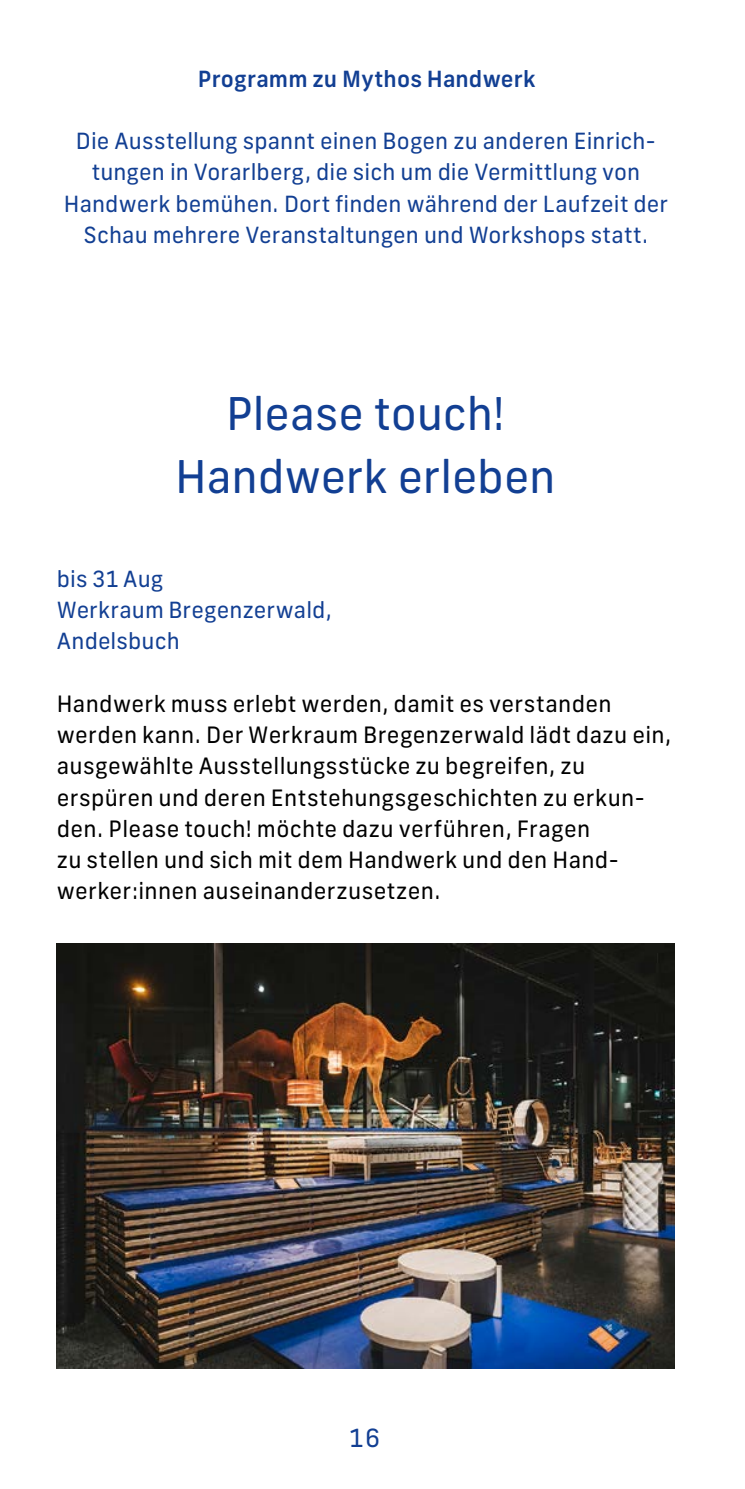
<style>
.page{position:relative;width:745px;height:1489px;background:#fff}
.page>*{position:absolute;margin:0;border:0;box-sizing:border-box;transform-origin:0 0}
.t1{font:45px/62.5px "New Frank";letter-spacing:-.005em;color:#123f93;text-align:center}
.t2{font:25px "New Frank";color:#123f93}
.t3{font:22.5px/31.2px "New Frank";letter-spacing:.015em;color:#000}
.t4{font:22.25px/31.2px "New Frank";letter-spacing:.005em;color:#123f93}
.t5{font:500 22.25px "New Frank";letter-spacing:.005em;color:#123f93}
</style>
<div class="page">
<img style="left:57px;top:943px;width:616px;height:425px">
<p class="t5" style="left:198px;top:64px;width:339px">Programm zu Mythos Handwerk</p>
<p class="t4" style="left:64px;top:125px;width:605px;text-align:center">Die Ausstellung spannt einen Bogen zu anderen Einrich&shy;tungen in Vorarlberg, die sich um die Vermittlung von Handwerk bemühen. Dort finden während der Laufzeit der Schau mehrere Veranstaltungen und Workshops statt.</p>
<h1 class="t1" style="left:175px;top:383px;width:381px">Please touch!<br>Handwerk erleben</h1>
<p class="t4" style="left:57px;top:563px;width:276px">bis 31 Aug<br>Werkraum Bregenzerwald,<br>Andelsbuch</p>
<p class="t3" style="left:57px;top:688px;width:615px">Handwerk muss erlebt werden, damit es verstanden werden kann. Der Werkraum Bregenzerwald lädt dazu ein, ausgewählte Ausstellungsstücke zu begreifen, zu erspüren und deren Entstehungsgeschichten zu erkun&shy;den. Please touch! möchte dazu verführen, Fragen<br>zu stellen und sich mit dem Handwerk und den Hand&shy;werker:innen auseinanderzusetzen.</p>
<p class="t2" style="left:348px;top:1421px;width:33px">16</p>
</div>
